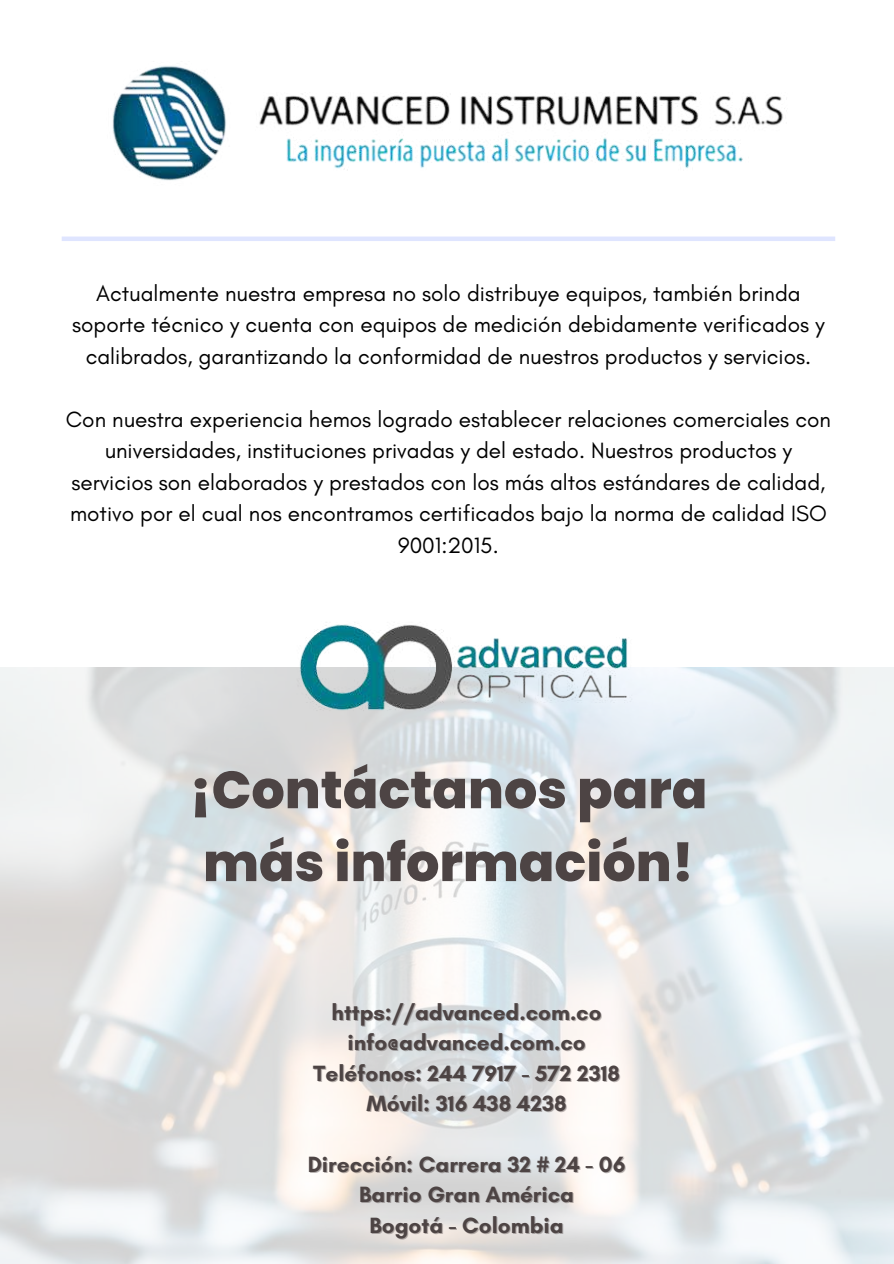
<style>
.page{position:relative;width:894px;height:1264px;background:#fff}
.page>*{position:absolute;margin:0;border:0;box-sizing:border-box;transform-origin:0 0}
.t1{font:800 52.35px/72.9px "Poppins";color:#4d4444}
.t2{font:22.5px/31.5px "Glacial Indifference";color:#000;text-align:center}
.t3{font:700 22.5px/30.3px "Glacial Indifference";color:#4d4444;text-align:center}
</style>
<div class="page">
<img style="left:0;top:667px;width:893px;height:596px">
<img style="left:272px;top:624px;width:388px;height:118px">
<div style="left:62px;top:236px;width:773px;height:5px;background:#dfe5ff"></div>
<img style="left:112px;top:66px;width:673px;height:115px">
<p class="t2" style="left:72px;top:277px;width:754px">Actualmente nuestra empresa no solo distribuye equipos, también brinda soporte técnico y cuenta con equipos de medición debidamente verificados y calibrados, garantizando la conformidad de nuestros productos y servicios.</p>
<p class="t2" style="left:66px;top:403px;width:766px">Con nuestra experiencia hemos logrado establecer relaciones comerciales con universidades, instituciones privadas y del estado. Nuestros productos y servicios son elaborados y prestados con los más altos estándares de calidad, motivo por el cual nos encontramos certificados bajo la norma de calidad ISO 9001:2015.</p>
<h1 class="t1" style="left:189px;top:753px;width:519px">¡Contáctanos para más información!</h1>
<p class="t3" style="left:313px;top:996px;width:308px">https://advanced.com.co info@advanced.com.co<br>Teléfonos: 244 7917 - 572 2318<br>Móvil: 316 438 4238</p>
<p class="t3" style="left:307px;top:1148px;width:319px">Dirección: Carrera 32 # 24 - 06<br>Barrio Gran América<br>Bogotá - Colombia</p>
</div>
